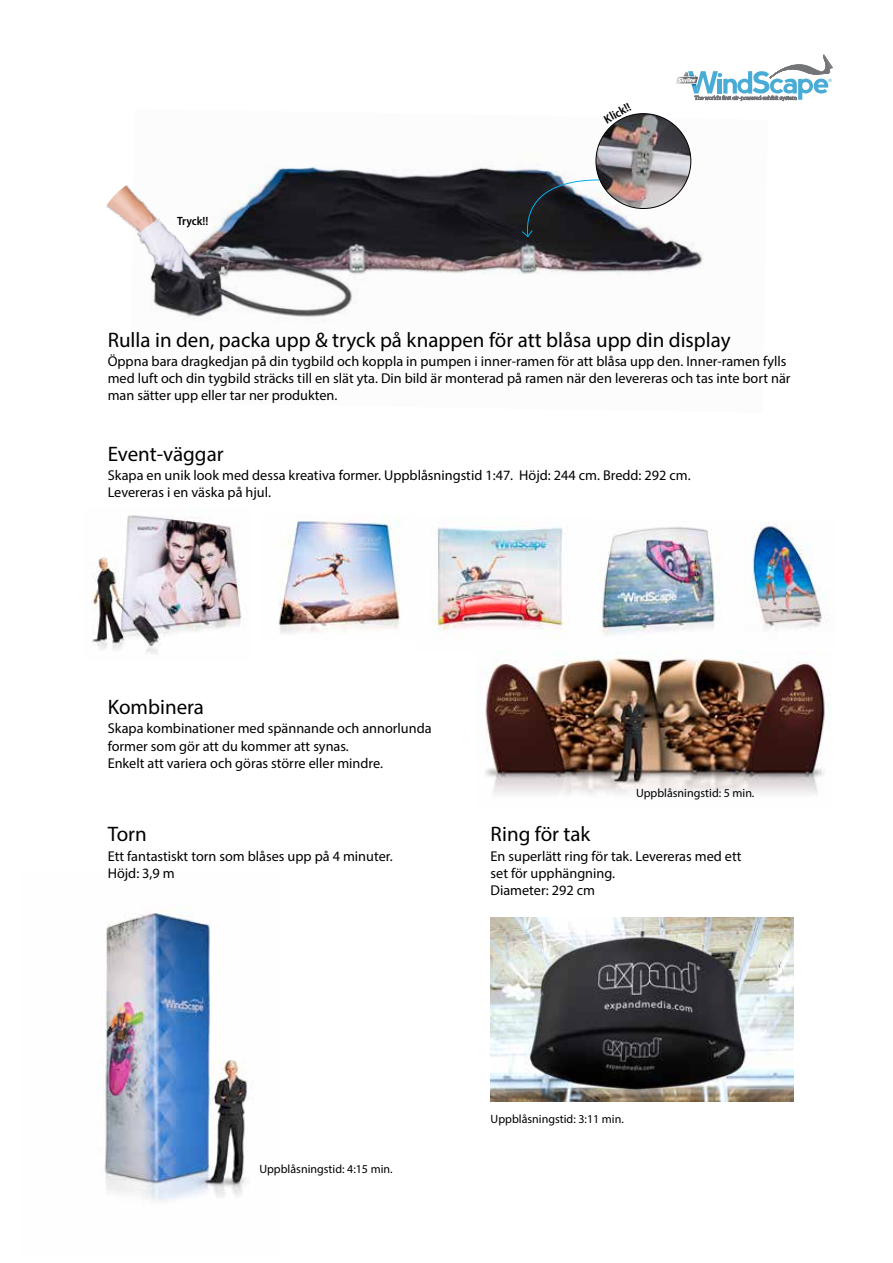
<style>
.page{position:relative;width:893px;height:1263px;background:#fff}
.page>*{position:absolute;margin:0;border:0;box-sizing:border-box;transform-origin:0 0}
.t1{font:21px "Myriad Pro";color:#000}
.t2{font:14.25px/17.1px "Myriad Pro";color:#000}
.t3{font:12px "Myriad Pro";color:#000}
.t4{font:600 semi-condensed 12px "Myriad Pro";letter-spacing:-.005em;color:#000}
.t5{font:4.35px "Trade Gothic Cond Eighteen";color:#49acd6}
</style>
<div class="page">
<img style="left:151px;top:113px;width:552px;height:207px">
<img style="left:104px;top:911px;width:149px;height:290px">
<img style="left:92px;top:515px;width:150px;height:139px">
<img style="left:432px;top:527px;width:137px;height:110px">
<img style="left:600px;top:526px;width:120px;height:110px">
<img style="left:491px;top:918px;width:302px;height:184px">
<img style="left:278px;top:514px;width:123px;height:120px">
<img style="left:751px;top:522px;width:74px;height:108px">
<img style="left:106px;top:173px;width:120px;height:109px">
<img style="left:596px;top:114px;width:95px;height:94px;border-radius:47px">
<svg style="left:521px;top:179px;width:79px;height:59px"></svg>
<svg style="left:676px;top:54px;width:157px;height:47px"></svg>
<img style="left:476px;top:651px;width:353px;height:144px">
<p class="t4" style="left:177px;top:215px;width:33px">Tryck!!</p>
<p class="t4" style="left:602px;top:114px;width:30px;rotate:-29deg">Klick!!</p>
<p class="t5" style="left:828px;top:78px;width:5px">®</p>
<h1 class="t1" style="left:108px;top:327px;width:624px">Rulla in den, packa upp &amp; tryck på knappen för att blåsa upp din display</h1>
<p class="t2" style="left:108px;top:353px;width:684px">Öppna bara dragkedjan på din tygbild och koppla in pumpen i inner-ramen för att blåsa upp den. Inner-ramen fylls med luft och din tygbild sträcks till en slät yta. Din bild är monterad på ramen när den levereras och tas inte bort när man sätter upp eller tar ner produkten.</p>
<h1 class="t1" style="left:108px;top:441px;width:117px">Event-väggar</h1>
<p class="t2" style="left:108px;top:466px;width:584px">Skapa en unik look med dessa kreativa former. Uppblåsningstid 1:47. Höjd: 244 cm. Bredd: 292 cm.<br>Levereras i en väska på hjul.</p>
<h1 class="t1" style="left:108px;top:694px;width:98px">Kombinera</h1>
<p class="t2" style="left:108px;top:720px;width:325px">Skapa kombinationer med spännande och annorlunda former som gör att du kommer att synas.<br>Enkelt att variera och göras större eller mindre.</p>
<h1 class="t1" style="left:108px;top:821px;width:41px">Torn</h1>
<p class="t2" style="left:108px;top:847px;width:286px">Ett fantastiskt torn som blåses upp på 4 minuter.<br>Höjd: 3,9 m</p>
<p class="t3" style="left:636px;top:786px;width:120px">Uppblåsningstid: 5 min.</p>
<h1 class="t1" style="left:491px;top:821px;width:101px">Ring för tak</h1>
<p class="t2" style="left:491px;top:847px;width:252px">En superlätt ring för tak. Levereras med ett set för upphängning.<br>Diameter: 292 cm</p>
<p class="t3" style="left:259px;top:1162px;width:135px">Uppblåsningstid: 4:15 min.</p>
<p class="t3" style="left:491px;top:1112px;width:135px">Uppblåsningstid: 3:11 min.</p>
</div>
